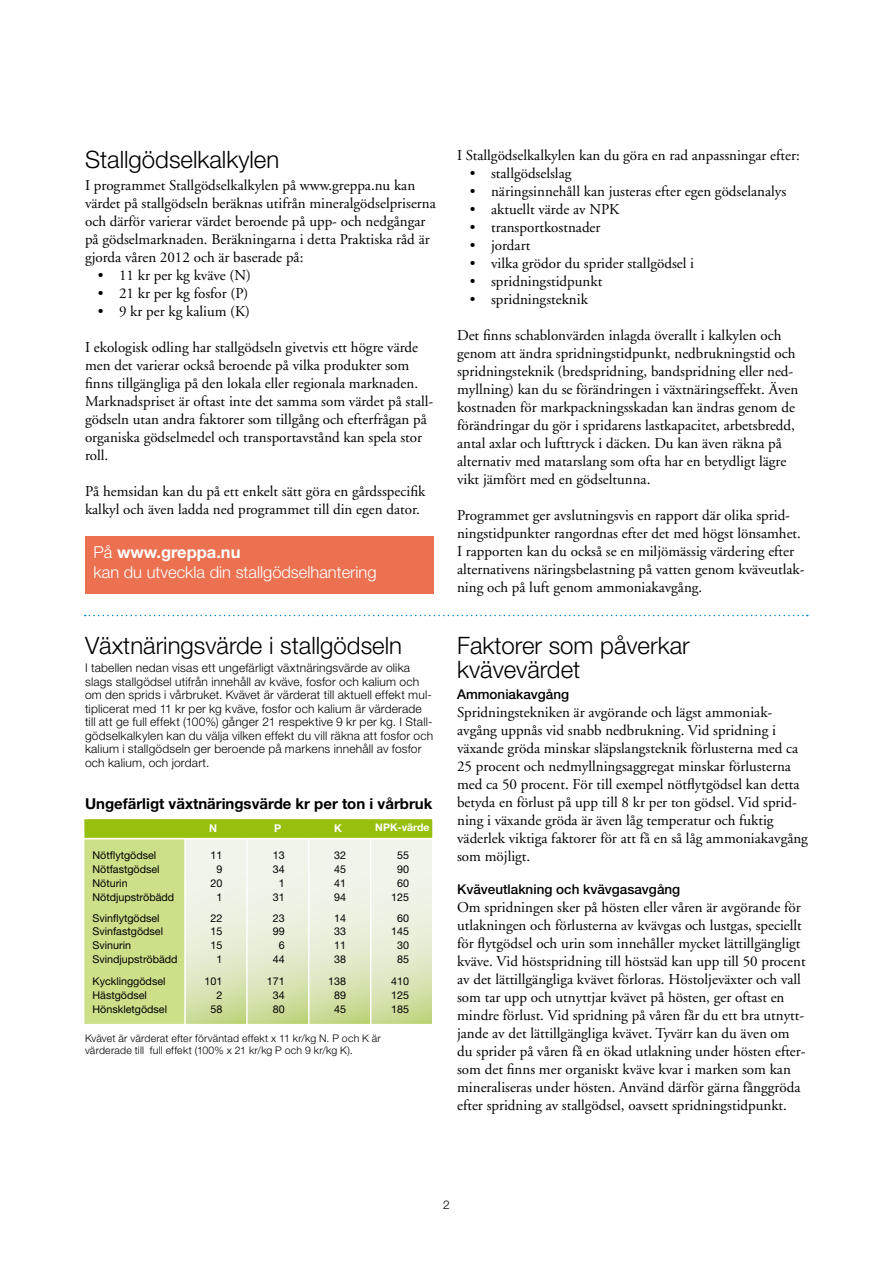
<style>
.page{position:relative;width:893px;height:1263px;background:#fff}
.page>*{position:absolute;margin:0;border:0;box-sizing:border-box;transform-origin:0 0}
.t1{font:300 24px/24px "Helvetica Neue LT";color:#000}
.t2{font:300 16.5px/19.8px "Helvetica Neue LT";color:#fff}
.t3{font:15px/18px "Adobe Garamond";color:#000}
.t4{font:700 15px "Helvetica Neue LT";color:#000}
.t5{font:500 13.5px "Helvetica Neue LT";color:#000}
.t6{font:300 12px/13.5px "Helvetica Neue LT";letter-spacing:.015em;color:#000}
.t7{font:10.8px "Helvetica Neue";color:#000}
.t8{font:700 10.8px "Helvetica Neue LT";color:#fff}
.t9{font:300 10.5px/12px "Helvetica Neue LT";letter-spacing:.015em;color:#000}
.t10{font:700 10.5px "Helvetica Neue LT";color:#fff}
.s1{font-weight:700}
</style>
<div class="page">
<div style="left:84px;top:838px;width:101px;height:186px;background:#ccdf89"></div>
<div style="left:83px;top:838px;width:103px;height:187px;border:1px solid #fff"></div>
<div style="left:184px;top:838px;width:64px;height:187px;border:1px solid #fff"></div>
<svg style="left:185px;top:839px;width:246px;height:185px;background:#e5ecd1"></svg>
<div style="left:370px;top:838px;width:63px;height:187px;border:1px solid #fff"></div>
<div style="left:84px;top:818px;width:349px;height:20px;background:#97bf0d"></div>
<div style="left:83px;top:818px;width:351px;height:21px;border:1px solid #fff"></div>
<div style="left:85px;top:536px;width:349px;height:57px;background:#eb7151"></div>
<svg style="left:85px;top:615px;width:723px;height:1px"></svg>
<h1 class="t1" style="left:85px;top:147px;width:196px">Stallgödselkalkylen</h1>
<p class="t3" style="left:85px;top:177px;width:352px">I programmet Stallgödselkalkylen på www.greppa.nu kan värdet på stallgödseln beräknas utifrån mineralgödselpriserna och därför varierar värdet beroende på upp- och nedgångar på gödselmarknaden. Beräkningarna i detta Praktiska råd är gjorda våren 2012 och är baserade på:</p>
<p class="t3" style="left:98px;top:267px;width:155px">• 11 kr per kg kväve (N)</p>
<p class="t3" style="left:98px;top:285px;width:152px">• 21 kr per kg fosfor (P)</p>
<p class="t3" style="left:98px;top:303px;width:154px">• 9 kr per kg kalium (K)</p>
<p class="t3" style="left:85px;top:339px;width:350px">I ekologisk odling har stallgödseln givetvis ett högre värde men det varierar också beroende på vilka produkter som finns tillgängliga på den lokala eller regionala marknaden.<br>Marknadspriset är oftast inte det samma som värdet på stall&shy;gödseln utan andra faktorer som tillgång och efterfrågan på organiska gödselmedel och transportavstånd kan spela stor roll.</p>
<p class="t3" style="left:85px;top:483px;width:342px">På hemsidan kan du på ett enkelt sätt göra en gårdsspecifik kalkyl och även ladda ned programmet till din egen dator.</p>
<p class="t2" style="left:94px;top:542px;width:284px">På <span class="s1">www.greppa.nu<br></span>kan du utveckla din stallgödselhantering</p>
<h1 class="t1" style="left:85px;top:633px;width:318px">Växtnäringsvärde i stallgödseln</h1>
<p class="t6" style="left:85px;top:661px;width:350px">I tabellen nedan visas ett ungefärligt växtnäringsvärde av olika slags stallgödsel utifrån innehåll av kväve, fosfor och kalium och om den sprids i vårbruket. Kvävet är värderat till aktuell effekt mul&shy;tiplicerat med 11 kr per kg kväve, fosfor och kalium är värderade till att ge full effekt (100%) gånger 21 respektive 9 kr per kg. I Stall&shy;gödselkalkylen kan du välja vilken effekt du vill räkna att fosfor och kalium i stallgödseln ger beroende på markens innehåll av fosfor och kalium, och jordart.</p>
<p class="t4" style="left:85px;top:794px;width:349px">Ungefärligt växtnäringsvärde kr per ton i vårbruk</p>
<p class="t8" style="left:209px;top:821px;width:9px">N</p>
<p class="t8" style="left:274px;top:821px;width:9px">P</p>
<p class="t8" style="left:334px;top:821px;width:9px">K</p>
<p class="t10" style="left:375px;top:821px;width:56px">NPK-värde</p>
<p class="t7" style="left:92px;top:849px;width:65px">Nötflytgödsel</p>
<p class="t7" style="left:210px;top:849px;width:13px">11</p>
<p class="t7" style="left:273px;top:849px;width:13px">13</p>
<p class="t7" style="left:334px;top:849px;width:13px">32</p>
<p class="t7" style="left:397px;top:849px;width:13px">55</p>
<p class="t7" style="left:92px;top:863px;width:69px">Nötfastgödsel</p>
<p class="t7" style="left:216px;top:863px;width:7px">9</p>
<p class="t7" style="left:273px;top:863px;width:13px">34</p>
<p class="t7" style="left:334px;top:863px;width:13px">45</p>
<p class="t7" style="left:397px;top:863px;width:13px">90</p>
<p class="t7" style="left:92px;top:877px;width:37px">Nöturin</p>
<p class="t7" style="left:210px;top:877px;width:13px">20</p>
<p class="t7" style="left:279px;top:877px;width:7px">1</p>
<p class="t7" style="left:334px;top:877px;width:13px">41</p>
<p class="t7" style="left:397px;top:877px;width:13px">60</p>
<p class="t7" style="left:92px;top:890px;width:83px">Nötdjupströbädd</p>
<p class="t7" style="left:216px;top:890px;width:7px">1</p>
<p class="t7" style="left:273px;top:890px;width:13px">31</p>
<p class="t7" style="left:334px;top:890px;width:13px">94</p>
<p class="t7" style="left:391px;top:890px;width:19px">125</p>
<p class="t7" style="left:92px;top:911px;width:69px">Svinflytgödsel</p>
<p class="t7" style="left:210px;top:911px;width:13px">22</p>
<p class="t7" style="left:273px;top:911px;width:13px">23</p>
<p class="t7" style="left:334px;top:911px;width:13px">14</p>
<p class="t7" style="left:397px;top:911px;width:13px">60</p>
<p class="t7" style="left:92px;top:925px;width:72px">Svinfastgödsel</p>
<p class="t7" style="left:210px;top:925px;width:13px">15</p>
<p class="t7" style="left:273px;top:925px;width:13px">99</p>
<p class="t7" style="left:334px;top:925px;width:13px">33</p>
<p class="t7" style="left:391px;top:925px;width:19px">145</p>
<p class="t7" style="left:92px;top:939px;width:40px">Svinurin</p>
<p class="t7" style="left:210px;top:939px;width:13px">15</p>
<p class="t7" style="left:279px;top:939px;width:7px">6</p>
<p class="t7" style="left:334px;top:939px;width:13px">11</p>
<p class="t7" style="left:397px;top:939px;width:13px">30</p>
<p class="t7" style="left:92px;top:952px;width:87px">Svindjupströbädd</p>
<p class="t7" style="left:216px;top:952px;width:7px">1</p>
<p class="t7" style="left:273px;top:952px;width:13px">44</p>
<p class="t7" style="left:334px;top:952px;width:13px">38</p>
<p class="t7" style="left:397px;top:952px;width:13px">85</p>
<p class="t7" style="left:93px;top:975px;width:75px">Kycklinggödsel</p>
<p class="t7" style="left:205px;top:975px;width:19px">101</p>
<p class="t7" style="left:267px;top:975px;width:19px">171</p>
<p class="t7" style="left:328px;top:975px;width:19px">138</p>
<p class="t7" style="left:391px;top:975px;width:19px">410</p>
<p class="t7" style="left:93px;top:989px;width:56px">Hästgödsel</p>
<p class="t7" style="left:216px;top:989px;width:7px">2</p>
<p class="t7" style="left:273px;top:989px;width:13px">34</p>
<p class="t7" style="left:334px;top:989px;width:13px">89</p>
<p class="t7" style="left:391px;top:989px;width:19px">125</p>
<p class="t7" style="left:93px;top:1002px;width:76px">Hönskletgödsel</p>
<p class="t7" style="left:210px;top:1002px;width:13px">58</p>
<p class="t7" style="left:273px;top:1002px;width:13px">80</p>
<p class="t7" style="left:334px;top:1002px;width:13px">45</p>
<p class="t7" style="left:391px;top:1002px;width:19px">185</p>
<p class="t9" style="left:85px;top:1032px;width:297px">Kvävet är värderat efter förväntad effekt x 11 kr/kg N. P och K är värderade till full effekt (100% x 21 kr/kg P och 9 kr/kg K).</p>
<p class="t3" style="left:457px;top:147px;width:344px">I Stallgödselkalkylen kan du göra en rad anpassningar efter:</p>
<p class="t3" style="left:470px;top:165px;width:103px">• stallgödselslag</p>
<p class="t3" style="left:470px;top:183px;width:318px">• näringsinnehåll kan justeras efter egen gödselanalys</p>
<p class="t3" style="left:470px;top:201px;width:151px">• aktuellt värde av NPK</p>
<p class="t3" style="left:470px;top:219px;width:132px">• transportkostnader</p>
<p class="t3" style="left:470px;top:237px;width:62px">• jordart</p>
<p class="t3" style="left:470px;top:255px;width:226px">• vilka grödor du sprider stallgödsel i</p>
<p class="t3" style="left:470px;top:273px;width:134px">• spridningstidpunkt</p>
<p class="t3" style="left:470px;top:291px;width:120px">• spridningsteknik</p>
<p class="t3" style="left:457px;top:327px;width:343px">Det finns schablonvärden inlagda överallt i kalkylen och genom att ändra spridningstidpunkt, nedbrukningstid och spridningsteknik (bredspridning, bandspridning eller ned&shy;myllning) kan du se förändringen i växtnäringseffekt. Även kostnaden för markpackningsskadan kan ändras genom de förändringar du gör i spridarens lastkapacitet, arbetsbredd, antal axlar och lufttryck i däcken. Du kan även räkna på alternativ med matarslang som ofta har en betydligt lägre vikt jämfört med en gödseltunna.</p>
<p class="t3" style="left:457px;top:507px;width:349px">Programmet ger avslutningsvis en rapport där olika sprid&shy;ningstidpunkter rangordnas efter det med högst lönsamhet.<br>I rapporten kan du också se en miljömässig värdering efter alternativens näringsbelastning på vatten genom kväveutlak&shy;ning och på luft genom ammoniakavgång.</p>
<h1 class="t1" style="left:457px;top:633px;width:234px">Faktorer som påverkar kvävevärdet</h1>
<p class="t5" style="left:457px;top:686px;width:114px">Ammoniakavgång</p>
<p class="t3" style="left:457px;top:704px;width:352px">Spridningstekniken är avgörande och lägst ammoniak&shy;avgång uppnås vid snabb nedbrukning. Vid spridning i växande gröda minskar släpslangsteknik förlusterna med ca 25 procent och nedmyllningsaggregat minskar förlusterna med ca 50 procent. För till exempel nötflytgödsel kan detta betyda en förlust på upp till 8 kr per ton gödsel. Vid sprid&shy;ning i växande gröda är även låg temperatur och fuktig väderlek viktiga faktorer för att få en så låg ammoniakavgång som möjligt.</p>
<p class="t5" style="left:457px;top:881px;width:225px">Kväveutlakning och kvävgasavgång</p>
<p class="t3" style="left:457px;top:899px;width:350px">Om spridningen sker på hösten eller våren är avgörande för utlakningen och förlusterna av kvävgas och lustgas, speciellt för flytgödsel och urin som innehåller mycket lättillgängligt kväve. Vid höstspridning till höstsäd kan upp till 50 procent av det lättillgängliga kvävet förloras. Höstoljeväxter och vall som tar upp och utnyttjar kvävet på hösten, ger oftast en mindre förlust. Vid spridning på våren får du ett bra utnytt&shy;jande av det lättillgängliga kvävet. Tyvärr kan du även om du sprider på våren få en ökad utlakning under hösten efter&shy;som det finns mer organiskt kväve kvar i marken som kan mineraliseras under hösten. Använd därför gärna fånggröda efter spridning av stallgödsel, oavsett spridningstidpunkt.</p>
<p class="t6" style="left:443px;top:1197px;width:8px">2</p>
</div>
